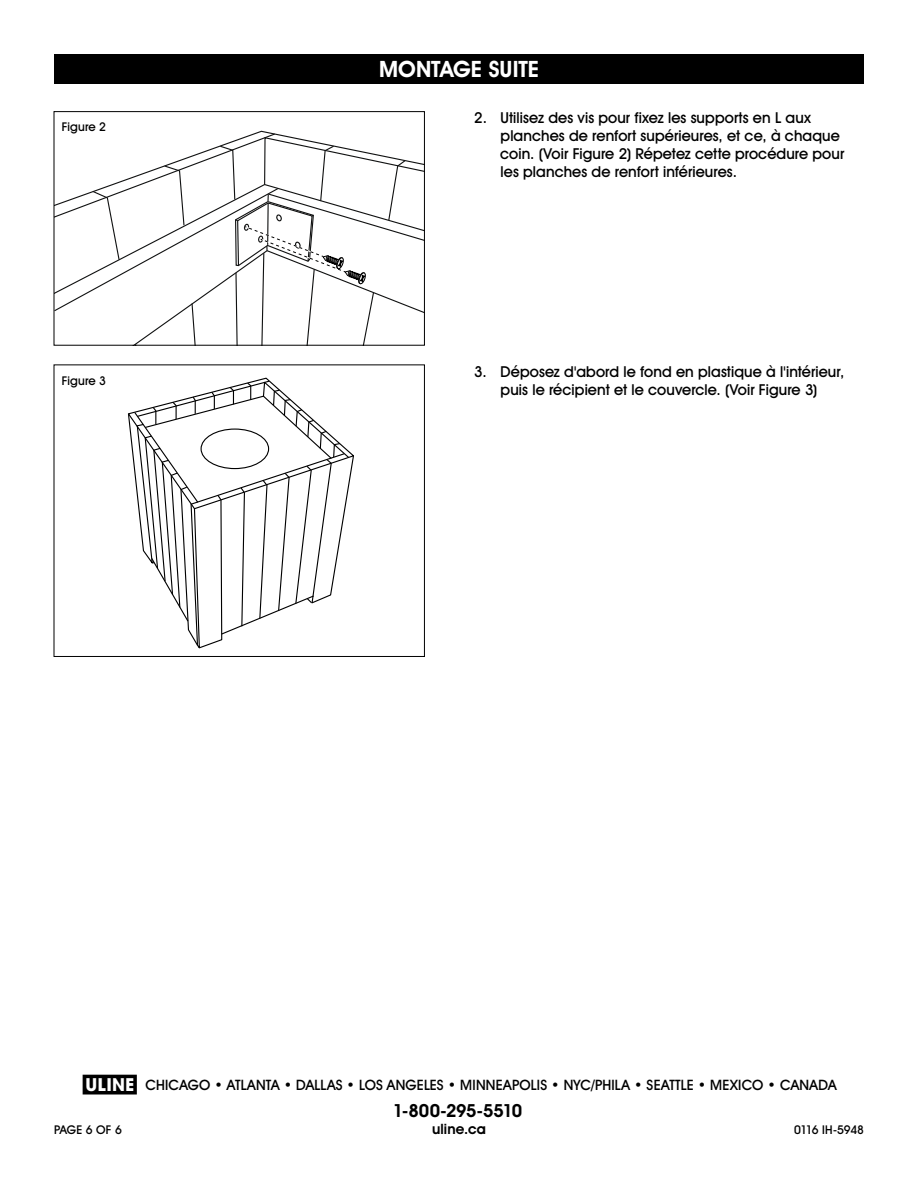
<style>
.page{position:relative;width:918px;height:1188px;background:#fff}
.page>*{position:absolute;margin:0;border:0;box-sizing:border-box;transform-origin:0 0}
.t1{font:700 22.5px "Uline Two Knine";color:#fff}
.t2{font:700 18px "Uline Two Knine";letter-spacing:-.02em;color:#000}
.t3{font:15px/18px "Uline Two Knine";letter-spacing:.005em;color:#000}
.t4{font:14.25px "Uline Two Knine";letter-spacing:.01em;color:#000}
.t5{font:700 14.25px "Uline Two Knine";letter-spacing:.01em;color:#000}
.t6{font:12px "Uline Two Knine";color:#000}
.t7{font:12px "Uline Two Knine";letter-spacing:-.045em;color:#000}
.s1{font-size:18px}
</style>
<div class="page">
<div style="left:54px;top:54px;width:810px;height:30px;background:#000"></div>
<svg style="left:56px;top:130px;width:367px;height:214px"></svg>
<div style="left:54px;top:111px;width:371px;height:235px;border:1px solid #000"></div>
<svg style="left:128px;top:377px;width:226px;height:272px"></svg>
<div style="left:201px;top:429px;width:68px;height:40px;border:1px solid #000;border-radius:50%"></div>
<div style="left:54px;top:364px;width:371px;height:293px;border:1px solid #000"></div>
<p class="t6" style="left:62px;top:120px;width:46px">Figure 2</p>
<p class="t6" style="left:62px;top:373px;width:46px">Figure 3</p>
<h1 class="t1" style="left:379px;top:56px;width:161px">MONTAGE SUITE</h1>
<p class="t3" style="left:500px;top:108px;width:346px;text-indent:-26px">2. Utilisez des vis pour fixez les supports en L aux planches de renfort supérieures, et ce, à chaque coin. (Voir Figure 2) Répetez cette procédure pour les planches de renfort inférieures.</p>
<p class="t3" style="left:474px;top:363px;width:372px;text-align:center">3. Déposez d'abord le fond en plastique à l'intérieur, puis le récipient et le couvercle. (Voir Figure 3)</p>
<p class="t4" style="left:83px;top:1076px;width:755px"><span class="s1">π</span> CHICAGO • ATLANTA • DALLAS • LOS ANGELES • MINNEAPOLIS • NYC/PHILA • SEATTLE • MEXICO • CANADA</p>
<p class="t2" style="left:393px;top:1099px;width:131px">1-800-295-5510</p>
<p class="t5" style="left:432px;top:1120px;width:55px">uline.ca</p>
<p class="t6" style="left:54px;top:1122px;width:69px">PAGE 6 OF 6</p>
<p class="t7" style="left:794px;top:1122px;width:71px">0116 IH-5948</p>
</div>
